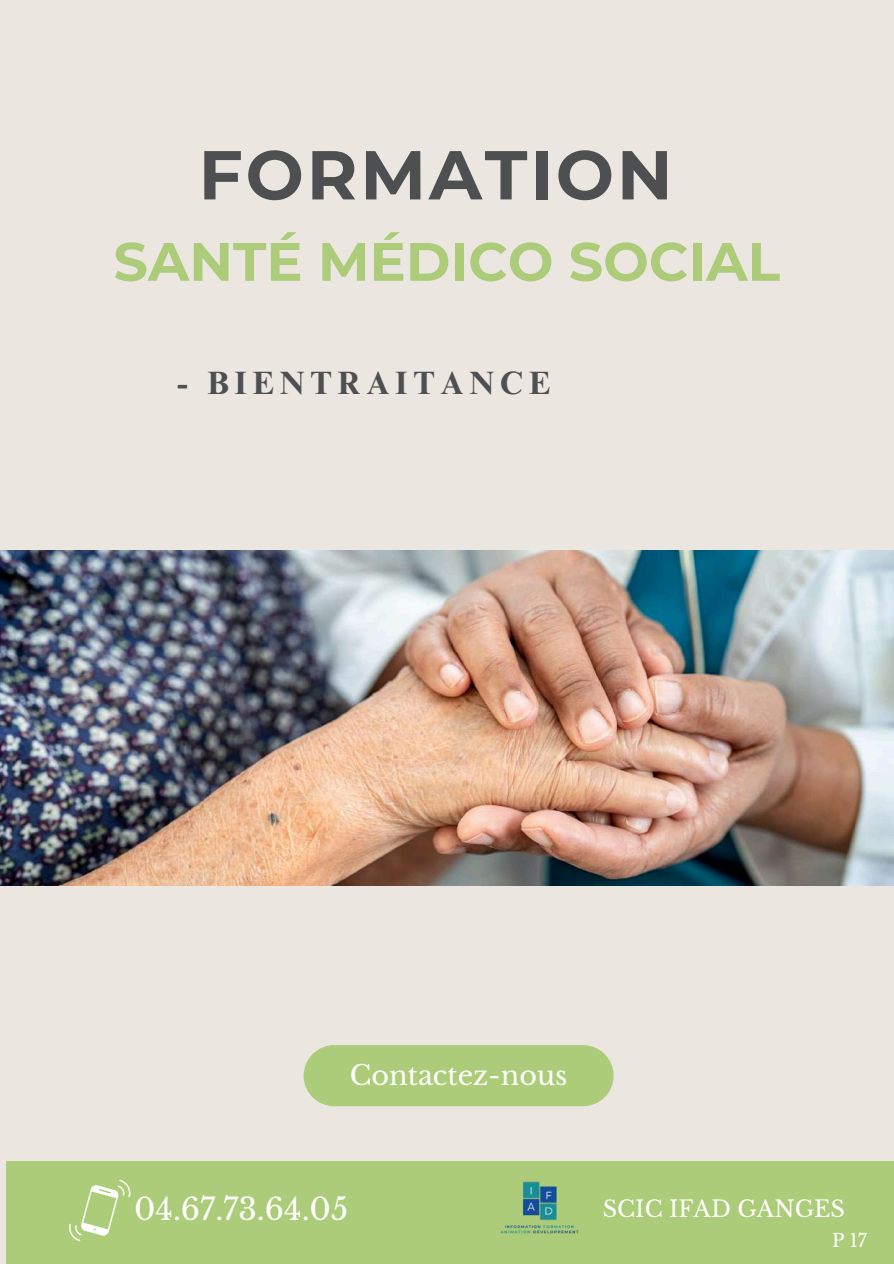
<style>
.page{position:relative;width:894px;height:1264px;background:#fff}
.page>*{position:absolute;margin:0;border:0;box-sizing:border-box;transform-origin:0 0}
.t1{font:700 69px "Montserrat";letter-spacing:.04em;color:#4e4f50}
.t2{font:700 54px "Montserrat";color:#accc7a}
.t3{font:700 32.25px "Times NRMT Pro";letter-spacing:.175em;color:#4e4f50}
.t4{font:30px "Libre Baskerville";color:#fff}
.t5{font:27px "Libre Baskerville";color:#fff}
.t6{font:22.5px "Libre Baskerville";color:#fff}
.t7{font:18px "Libre Baskerville";color:#fff}
</style>
<div class="page">
<div style="left:0;top:0;width:893px;height:1263px;background:#ebe6e0"></div>
<div style="left:6px;top:1161px;width:887px;height:102px;background:#accc7a"></div>
<div style="left:303px;top:1045px;width:310px;height:61px;background:#accc7a"></div>
<svg style="left:69px;top:1179px;width:62px;height:62px"></svg>
<img style="left:500px;top:1181px;width:79px;height:53px">
<img style="left:0;top:550px;width:893px;height:335px">
<p class="t1" style="left:198px;top:133px;width:475px">FORMATION</p>
<p class="t2" style="left:113px;top:228px;width:668px">SANTÉ MÉDICO SOCIAL</p>
<p class="t3" style="left:177px;top:371px;width:374px">- BIENTRAITANCE</p>
<p class="t5" style="left:350px;top:1058px;width:219px">Contactez-nous</p>
<p class="t4" style="left:134px;top:1190px;width:215px">04.67.73.64.05</p>
<p class="t6" style="left:602px;top:1195px;width:244px">SCIC IFAD GANGES</p>
<p class="t7" style="left:831px;top:1229px;width:36px">P 17</p>
</div>
